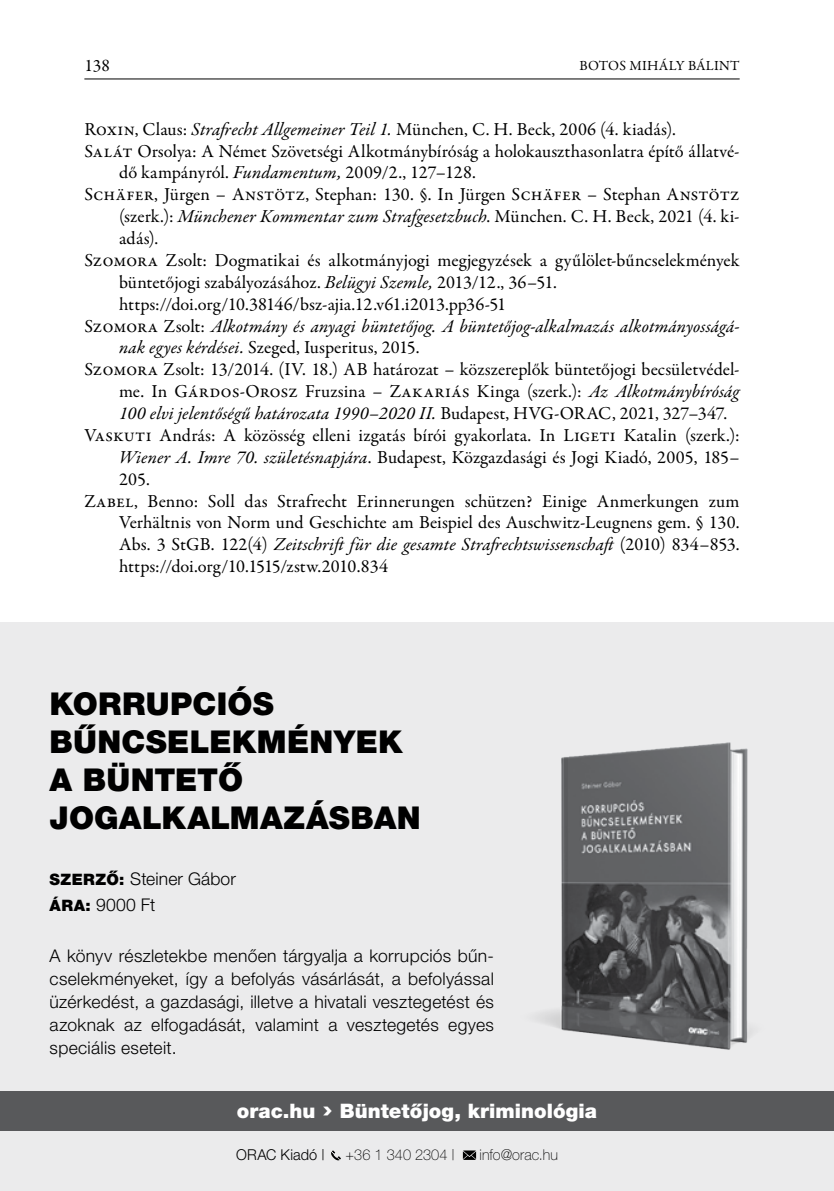
<style>
.page{position:relative;width:834px;height:1191px;background:#fff}
.page>*{position:absolute;margin:0;border:0;box-sizing:border-box;transform-origin:0 0}
.t1{font:31.5px/37.8px "Helvetica HU Black";letter-spacing:.01em;color:#000}
.t2{font:19.95px "Helvetica HU Black";letter-spacing:.005em;color:#fff}
.t3{font:18.38px "Garamond Premr Pro";color:#000}
.t4{font:italic 18.38px "Garamond Premr Pro";letter-spacing:.005em;color:#000}
.t5{font:18.38px "Garamond Premr Pro";letter-spacing:.02em;color:#000}
.t6{font:18.38px "Garamond Premr Pro";letter-spacing:-.03em;color:#000}
.t7{font:17.5px/22.8px "Helvetica HU Light";letter-spacing:.015em;color:#000}
.t8{font:17.5px "Garamond Premr Pro";color:#000}
.t9{font:15.05px "Helvetica HU Thin";letter-spacing:.005em;color:#000}
.t10{font:15.05px "Helvetica HU Light";letter-spacing:.01em;color:#000}
.t11{font:14px "Garamond Premr Pro";color:#000}
.s1{font-style:italic}
.s2{font-style:normal}
.s3{font-family:"Helvetica HU Black";font-size:15.75px}
.s4{font-family:"Poppins";font-weight:700}
</style>
<div class="page">
<hr style="left:84px;top:78px;width:655px;height:1px;background:#000">
<div style="left:0;top:623px;width:833px;height:568px;background:#ebebec"></div>
<svg style="left:331px;top:1150px;width:10px;height:10px"></svg>
<svg style="left:463px;top:1150px;width:13px;height:9px"></svg>
<div style="left:0;top:1091px;width:833px;height:40px;background:#58595b"></div>
<img style="left:537px;top:742px;width:214px;height:308px">
<p class="t8" style="left:84px;top:54px;width:27px">138</p>
<p class="t11" style="left:579px;top:57px;width:19px">Botos</p>
<p class="t11" style="left:629px;top:57px;width:23px">Mihál</p>
<p class="t11" style="left:675px;top:57px;width:31px">y Bálint</p>
<p class="t3" style="left:84px;top:118px;width:593px">Roxin, Claus: <span class="s1">Strafrecht Allgemeiner Teil 1.</span> München, C. H. Beck, 2006 (4. kiadás).</p>
<p class="t3" style="left:84px;top:140px;width:656px">Salát Orsolya: A Német Szövetségi Alkotmánybíróság a holokauszthasonlatra építő állatvé-</p>
<p class="t3" style="left:119px;top:161px;width:358px">dő kampányról. <span class="s1">Fundamentum,</span> 2009/2., 127–128.</p>
<p class="t3" style="left:84px;top:183px;width:656px">Schäfer, Jürgen – Anstötz, Stephan: 130. §. In Jürgen Schäfer – Stephan Anstötz</p>
<p class="t3" style="left:119px;top:205px;width:622px">(szerk.): <span class="s1">Münchener Kommentar zum Strafgesetzbuch</span>. München. C. H. Beck, 2021 (4. ki-</p>
<p class="t3" style="left:119px;top:227px;width:41px">adás).</p>
<p class="t3" style="left:84px;top:249px;width:656px">Szomora Zsolt: Dogmatikai és alkotmányjogi megjegyzések a gyűlölet-bűncselekmények</p>
<p class="t3" style="left:119px;top:271px;width:439px">büntetőjogi szabályozásához. <span class="s1">Belügyi Szemle,</span> 2013/12., 36–51.</p>
<p class="t3" style="left:119px;top:293px;width:388px">https://doi.org/10.38146/bsz-ajia.12.v61.i2013.pp36-51</p>
<p class="t4" style="left:84px;top:314px;width:656px"><span class="s2">Szomora Zsolt:</span> Alkotmány és anyagi büntetőjog. A büntetőjog-alkalmazás alkotmányosságá-</p>
<p class="t3" style="left:119px;top:336px;width:302px"><span class="s1">nak egyes kérdései.</span> Szeged, Iusperitus, 2015.</p>
<p class="t3" style="left:84px;top:358px;width:656px">Szomora Zsolt: 13/2014. (IV. 18.) AB határozat – közszereplők büntetőjogi becsületvédel-</p>
<p class="t5" style="left:119px;top:380px;width:622px">me. In Gárdos-Orosz Fruzsina – Zakariás Kinga (szerk.): <span class="s1">Az Alkotmánybíróság</span></p>
<p class="t4" style="left:119px;top:402px;width:609px">100 elvi jelentőségű határozata 1990–2020 II. <span class="s2">Budapest, HVG-ORAC, 2021, 327–347.</span></p>
<p class="t3" style="left:84px;top:424px;width:656px">Vaskuti András: A közösség elleni izgatás bírói gyakorlata. In Ligeti Katalin (szerk.):</p>
<p class="t3" style="left:119px;top:446px;width:622px"><span class="s1">Wiener A. Imre 70. születésnapjára</span>. Budapest, Közgazdasági és Jogi Kiadó, 2005, 185–</p>
<p class="t3" style="left:119px;top:468px;width:32px">205.</p>
<p class="t3" style="left:84px;top:489px;width:656px">Zabel, Benno: Soll das Strafrecht Erinnerungen schützen? Einige Anmerkungen zum</p>
<p class="t3" style="left:119px;top:511px;width:622px">Verhältnis von Norm und Geschichte am Beispiel des Auschwitz-Leugnens gem. § 130.</p>
<p class="t4" style="left:119px;top:533px;width:622px"><span class="s2">Abs. 3 StGB. 122(4)</span> Zeitschrift für die gesamte Strafrechtswissenschaft <span class="s2">(2010) 834–853.</span></p>
<p class="t6" style="left:119px;top:555px;width:270px">https://doi.org/10.1515/zstw.2010.834</p>
<h1 class="t1" style="left:50px;top:685px;width:372px">KORRUPCIÓS<br>BŰNCSELEKMÉNYEK<br>A BÜNTETŐ<br>JOGALKALMAZÁSBAN</h1>
<p class="t7" style="left:50px;top:865px;width:188px;line-height:25.9px"><span class="s3">SZERZŐ:</span> Steiner Gábor<br><span class="s3">ÁRA:</span> 9000 Ft</p>
<p class="t7" style="left:50px;top:944px;width:446px;text-align:justify">A könyv részletekbe menően tárgyalja a korrupciós bűn&shy;cselekményeket, így a befolyás vásárlását, a befolyással üzérkedést, a gazdasági, illetve a hivatali vesztegetést és azoknak az elfogadását, valamint a vesztegetés egyes speciális eseteit.</p>
<p class="t2" style="left:237px;top:1099px;width:361px">orac.hu <span class="s4">&gt;</span> Büntetőjog, kriminológia</p>
<p class="t10" style="left:236px;top:1145px;width:90px">ORAC Kiadó |</p>
<p class="t9" style="left:345px;top:1146px;width:111px">+36 1 340 2304 |</p>
<p class="t9" style="left:479px;top:1146px;width:80px">info@orac.hu</p>
</div>
